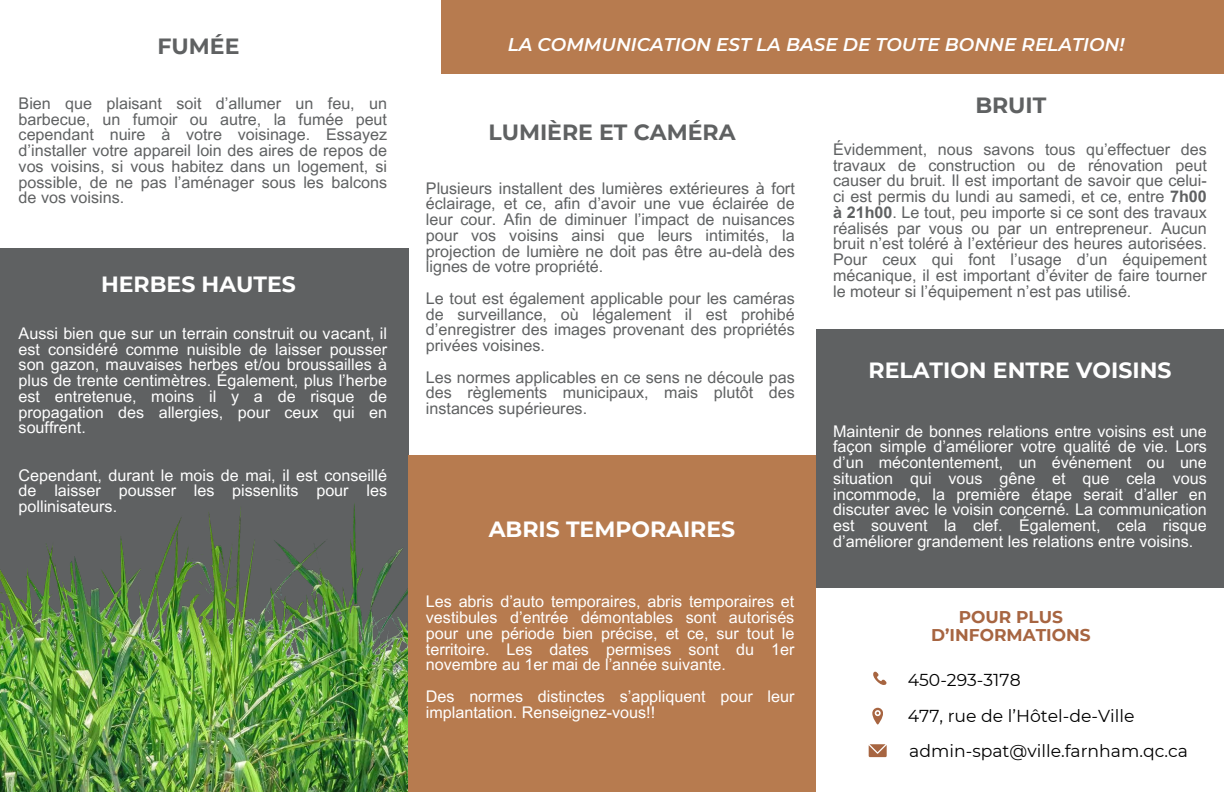
<style>
.page{position:relative;width:1224px;height:792px;background:#fff}
.page>*{position:absolute;margin:0;border:0;box-sizing:border-box;transform-origin:0 0}
.t1{font:700 22px "Montserrat";color:#fff}
.t2{font:700 22px "Montserrat";color:#5f6162}
.t3{font:italic 600 18.4px "Montserrat";color:#fff}
.t4{font:17.2px "Montserrat";color:#000}
.t5{font:700 17px/18.8px "Montserrat";color:#a76541;text-align:center}
.t6{font:16.1px/15.8px "Arial MT Pro";color:#5f6162;text-align:justify}
.t7{font:16.1px/15.8px "Arial MT Pro";color:#fff;text-align:justify}
.s1{font-weight:700}
</style>
<div class="page">
<div style="left:0;top:248px;width:408px;height:544px;background:#5f6162"></div>
<div style="left:441px;top:0;width:783px;height:73px;background:#b77b4f"></div>
<img style="left:0;top:503px;width:408px;height:289px">
<div style="left:408px;top:455px;width:408px;height:337px;background:#b77b4f"></div>
<div style="left:816px;top:329px;width:408px;height:259px;background:#5f6162"></div>
<svg style="left:873px;top:671px;width:13px;height:14px"></svg>
<svg style="left:872px;top:708px;width:11px;height:16px"></svg>
<svg style="left:869px;top:744px;width:18px;height:13px"></svg>
<p class="t2" style="left:158px;top:33px;width:83px">FUMÉE</p>
<h1 class="t6" style="left:19px;top:97px;width:370px">Bien que plaisant soit d’allumer un feu, un barbecue, un fumoir ou autre, la fumée peut cependant nuire à votre voisinage. Essayez d’installer votre appareil loin des aires de repos de vos voisins, si vous habitez dans un logement, si possible, de ne pas l’aménager sous les balcons de vos voisins.</h1>
<p class="t1" style="left:101px;top:271px;width:196px">HERBES HAUTES</p>
<h1 class="t7" style="left:19px;top:327px;width:370px">Aussi bien que sur un terrain construit ou vacant, il est considéré comme nuisible de laisser pousser son gazon, mauvaises herbes et/ou broussailles à plus de trente centimètres. Également, plus l’herbe est entretenue, moins il y a de risque de propagation des allergies, pour ceux qui en souffrent.</h1>
<p class="t7" style="left:19px;top:469px;width:370px">Cependant, durant le mois de mai, il est conseillé de laisser pousser les pissenlits pour les pollinisateurs.</p>
<h1 class="t3" style="left:508px;top:33px;width:618px">LA COMMUNICATION EST LA BASE DE TOUTE BONNE RELATION!</h1>
<p class="t2" style="left:488px;top:119px;width:249px">LUMIÈRE ET CAMÉRA</p>
<p class="t6" style="left:426px;top:182px;width:370px">Plusieurs installent des lumières extérieures à fort éclairage, et ce, afin d’avoir une vue éclairée de leur cour. Afin de diminuer l’impact de nuisances pour vos voisins ainsi que leurs intimités, la projection de lumière ne doit pas être au-delà des lignes de votre propriété.</p>
<h1 class="t6" style="left:426px;top:292px;width:370px">Le tout est également applicable pour les caméras de surveillance, où légalement il est prohibé d’enregistrer des images provenant des propriétés privées voisines.</h1>
<p class="t6" style="left:426px;top:371px;width:370px">Les normes applicables en ce sens ne découle pas des règlements municipaux, mais plutôt des instances supérieures.</p>
<h2 class="t1" style="left:489px;top:516px;width:248px">ABRIS TEMPORAIRES</h2>
<p class="t7" style="left:426px;top:596px;width:370px">Les abris d’auto temporaires, abris temporaires et vestibules d’entrée démontables sont autorisés pour une période bien précise, et ce, sur tout le territoire. Les dates permises sont du 1er novembre au 1er mai de l’année suivante.</p>
<p class="t7" style="left:426px;top:690px;width:370px">Des normes distinctes s’appliquent pour leur implantation. Renseignez-vous!!</p>
<p class="t2" style="left:975px;top:91px;width:73px">BRUIT</p>
<p class="t6" style="left:833px;top:143px;width:375px">Évidemment, nous savons tous qu’effectuer des travaux de construction ou de rénovation peut causer du bruit. Il est important de savoir que celui&shy;ci est permis du lundi au samedi, et ce, entre <span class="s1">7h00 à 21h00</span>. Le tout, peu importe si ce sont des travaux réalisés par vous ou par un entrepreneur. Aucun bruit n’est toléré à l’extérieur des heures autorisées.<br>Pour ceux qui font l’usage d’un équipement mécanique, il est important d’éviter de faire tourner le moteur si l’équipement n’est pas utilisé.</p>
<h1 class="t1" style="left:869px;top:357px;width:304px">RELATION ENTRE VOISINS</h1>
<p class="t7" style="left:833px;top:425px;width:375px">Maintenir de bonnes relations entre voisins est une façon simple d’améliorer votre qualité de vie. Lors d’un mécontentement, un événement ou une situation qui vous gêne et que cela vous incommode, la première étape serait d’aller en discuter avec le voisin concerné. La communication est souvent la clef. Également, cela risque d’améliorer grandement les relations entre voisins.</p>
<h1 class="t5" style="left:931px;top:607px;width:161px">POUR PLUS<br>D’INFORMATIONS</h1>
<p class="t4" style="left:908px;top:669px;width:114px">450-293-3178</p>
<p class="t4" style="left:908px;top:705px;width:228px">477, rue de l’Hôtel-de-Ville</p>
<p class="t4" style="left:909px;top:740px;width:280px">admin-spat@ville.farnham.qc.ca</p>
</div>
